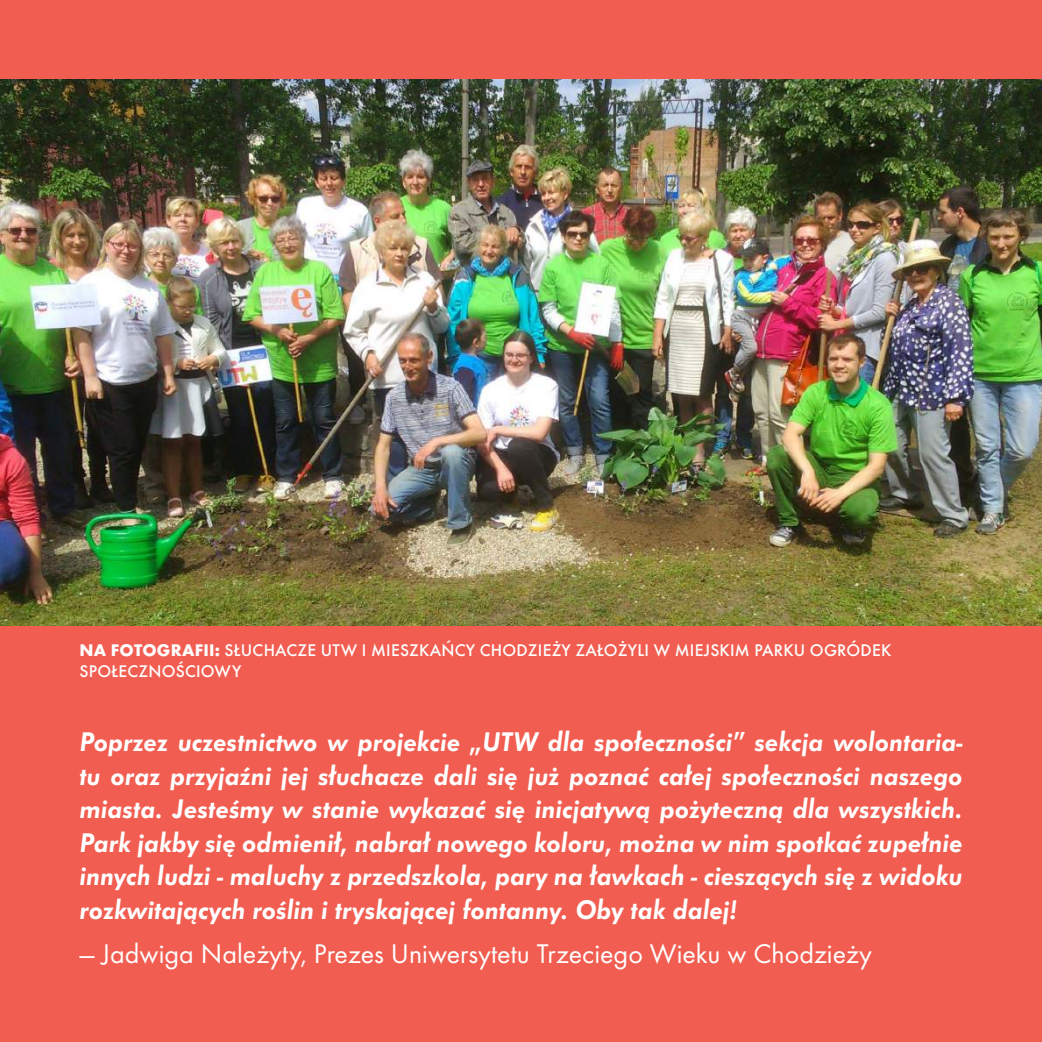
<style>
.page{position:relative;width:1042px;height:1042px;background:#f15e51}
.page>*{position:absolute;margin:0;border:0;box-sizing:border-box;transform-origin:0 0}
.t1{font:28px/33.6px "Futura TOT Demi Obli";color:#fff;text-align:justify}
.t2{font:28px "Futura TOT";color:#fff}
.t3{font:500 17.5px/21px "Futura TOT";letter-spacing:.015em;color:#fff}
.s1{font-weight:700}
</style>
<div class="page">
<img style="left:0;top:79px;width:1042px;height:546px">
<p class="t3" style="left:79px;top:639px;width:813px"><span class="s1">NA FOTOGRAFII:</span> SŁUCHACZE UTW I MIESZKAŃCY CHODZIEŻY ZAŁOŻYLI W MIEJSKIM PARKU OGRÓDEK<br>SPOŁECZNOŚCIOWY</p>
<p class="t1" style="left:79px;top:725px;width:885px">Poprzez uczestnictwo w projekcie „UTW dla społeczności” sekcja wolontaria&shy;tu oraz przyjaźni jej słuchacze dali się już poznać całej społeczności naszego miasta. Jesteśmy w stanie wykazać się inicjatywą pożyteczną dla wszystkich.<br>Park jakby się odmienił, nabrał nowego koloru, można w nim spotkać zupełnie innych ludzi - maluchy z przedszkola, pary na ławkach - cieszących się z widoku rozkwitających roślin i tryskającej fontanny. Oby tak dalej!</p>
<p class="t2" style="left:79px;top:936px;width:794px">— Jadwiga Należyty, Prezes Uniwersytetu Trzeciego Wieku w Chodzieży</p>
</div>
